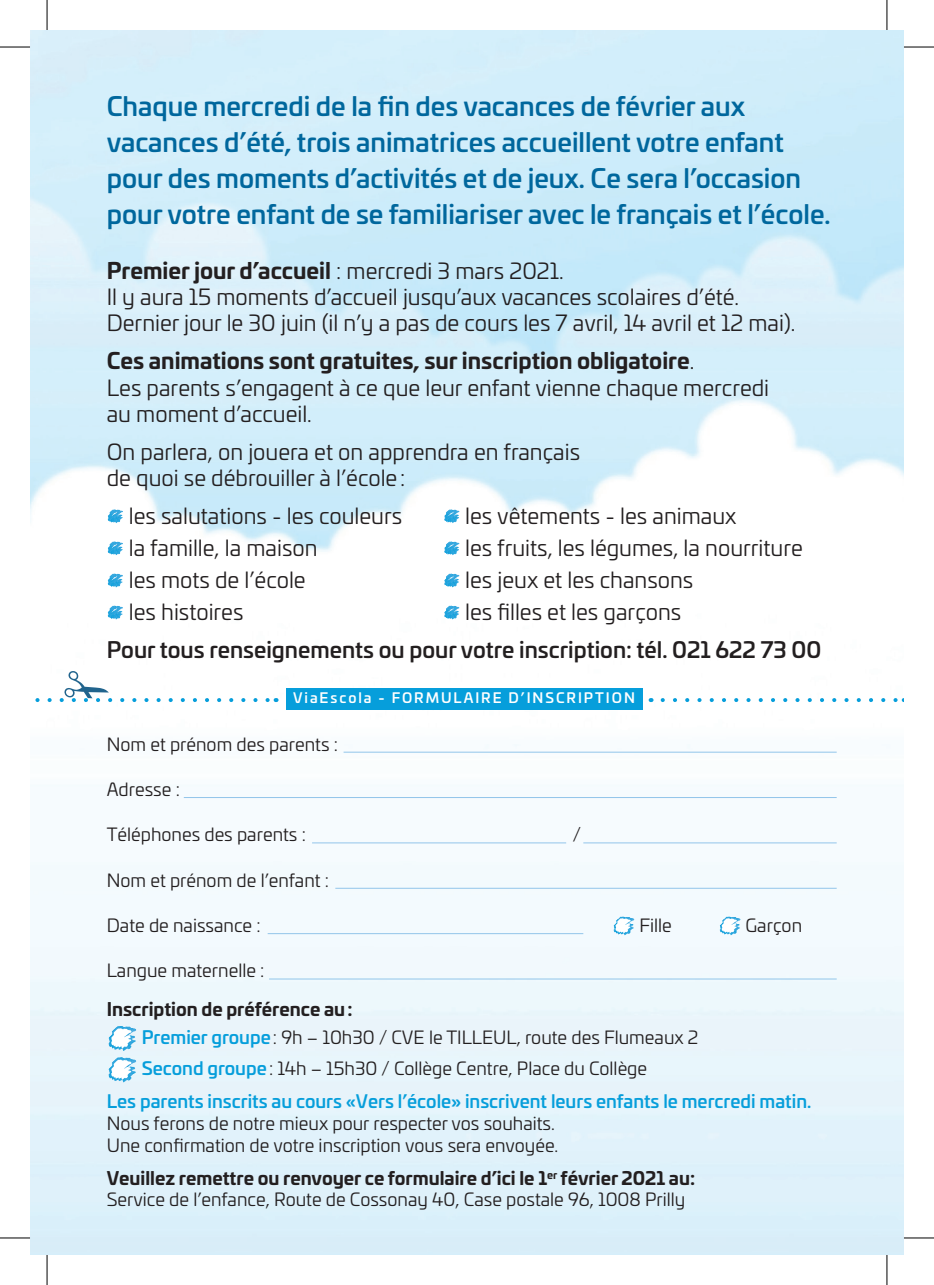
<style>
.page{position:relative;width:934px;height:1285px;background:#fff}
.page>*{position:absolute;margin:0;border:0;box-sizing:border-box;transform-origin:0 0}
.t1{font:500 26px/36px "Univia Pro";color:#00679d}
.t2{font:22px/26.4px "Univia Pro";color:#231f20}
.t3{font:500 22px "Univia Pro";color:#231f20}
.t4{font:18px/21.6px "Univia Pro";color:#231f20}
.t5{font:500 18px/33px "Univia Pro";color:#069edb}
.t6{font:500 14px "Univia Pro";letter-spacing:.14em;color:#fff}
.s1{font-weight:700}
.s2{font-weight:500;color:#069edb}
.s3{font-weight:400;color:#231f20}
</style>
<div class="page">
<img style="left:30px;top:30px;width:873px;height:1225px">
<img style="left:108px;top:509px;width:11px;height:14px">
<img style="left:444px;top:509px;width:11px;height:14px">
<img style="left:108px;top:541px;width:11px;height:14px">
<img style="left:444px;top:541px;width:11px;height:14px">
<img style="left:108px;top:573px;width:11px;height:14px">
<img style="left:444px;top:573px;width:11px;height:14px">
<img style="left:108px;top:605px;width:11px;height:14px">
<img style="left:444px;top:605px;width:11px;height:14px">
<hr style="left:269px;top:978px;width:567px;height:1px;background:#92c5ea">
<hr style="left:267px;top:933px;width:316px;height:1px;background:#92c5ea">
<hr style="left:335px;top:887px;width:501px;height:1px;background:#92c5ea">
<hr style="left:583px;top:842px;width:253px;height:1px;background:#92c5ea">
<hr style="left:312px;top:842px;width:254px;height:1px;background:#92c5ea">
<hr style="left:184px;top:797px;width:652px;height:1px;background:#92c5ea">
<hr style="left:343px;top:751px;width:493px;height:1px;background:#92c5ea">
<svg style="left:662px;top:698px;width:235px;height:4px"></svg>
<div style="left:286px;top:688px;width:356px;height:21px;background:#069edb"></div>
<img style="left:613px;top:916px;width:16px;height:19px">
<img style="left:615px;top:918px;width:11px;height:15px">
<svg style="left:617px;top:920px;width:8px;height:8px"></svg>
<img style="left:719px;top:916px;width:16px;height:19px">
<img style="left:721px;top:918px;width:11px;height:15px">
<svg style="left:723px;top:920px;width:8px;height:8px"></svg>
<img style="left:109px;top:1026px;width:20px;height:25px">
<img style="left:111px;top:1028px;width:15px;height:20px">
<svg style="left:114px;top:1030px;width:10px;height:12px"></svg>
<img style="left:109px;top:1057px;width:20px;height:25px">
<img style="left:111px;top:1059px;width:15px;height:20px">
<svg style="left:114px;top:1062px;width:10px;height:11px"></svg>
<svg style="left:37px;top:671px;width:232px;height:31px"></svg>
<hr style="left:0;top:47px;width:30px;height:1px;background:#000">
<hr style="left:903px;top:47px;width:30px;height:1px;background:#000">
<hr style="left:0;top:1237px;width:30px;height:1px;background:#000">
<hr style="left:903px;top:1237px;width:30px;height:1px;background:#000">
<hr style="left:47px;top:0;width:1px;height:30px;background:#000">
<hr style="left:47px;top:1255px;width:1px;height:30px;background:#000">
<hr style="left:886px;top:0;width:1px;height:30px;background:#000">
<hr style="left:886px;top:1255px;width:1px;height:30px;background:#000">
<p class="t1" style="left:107px;top:86px;width:725px">Chaque mercredi de la fin des vacances de février aux vacances d’été, trois animatrices accueillent votre enfant pour des moments d’activités et de jeux. Ce sera l’occasion pour votre enfant de se familiariser avec le français et l’école.</p>
<p class="t2" style="left:107px;top:256px;width:690px"><span class="s1">Premier jour d’accueil</span> : mercredi 3 mars 2021.<br>Il y aura 15 moments d’accueil jusqu’aux vacances scolaires d’été.<br>Dernier jour le 30 juin (il n’y a pas de cours les 7 avril, 14 avril et 12 mai).</p>
<p class="t2" style="left:107px;top:347px;width:663px"><span class="s1">Ces animations sont gratuites, sur inscription obligatoire</span>.<br>Les parents s’engagent à ce que leur enfant vienne chaque mercredi au moment d’accueil.</p>
<p class="t2" style="left:107px;top:437px;width:474px">On parlera, on jouera et on apprendra en français de quoi se débrouiller à l’école:</p>
<p class="t2" style="left:129px;top:501px;width:275px">les salutations - les couleurs</p>
<p class="t2" style="left:465px;top:501px;width:273px">les vêtements - les animaux</p>
<p class="t2" style="left:129px;top:533px;width:190px">la famille, la maison</p>
<p class="t2" style="left:465px;top:533px;width:339px">les fruits, les légumes, la nourriture</p>
<p class="t2" style="left:129px;top:566px;width:178px">les mots de l’école</p>
<p class="t2" style="left:465px;top:566px;width:229px">les jeux et les chansons</p>
<p class="t2" style="left:129px;top:598px;width:116px">les histoires</p>
<p class="t2" style="left:465px;top:598px;width:217px">les filles et les garçons</p>
<p class="t3" style="left:107px;top:632px;width:715px">Pour tous renseignements ou pour votre inscription: tél. 021 622 73 00</p>
<p class="t6" style="left:293px;top:687px;width:343px">ViaEscola - FORMULAIRE D’INSCRIPTION</p>
<p class="t4" style="left:107px;top:732px;width:233px">Nom et prénom des parents :</p>
<p class="t4" style="left:107px;top:778px;width:75px">Adresse :</p>
<p class="t4" style="left:107px;top:823px;width:200px">Téléphones des parents :</p>
<p class="t4" style="left:572px;top:823px;width:10px">/</p>
<p class="t4" style="left:107px;top:868px;width:224px">Nom et prénom de l’enfant :</p>
<p class="t4" style="left:107px;top:914px;width:155px">Date de naissance :</p>
<p class="t4" style="left:639px;top:914px;width:34px">Fille</p>
<p class="t4" style="left:745px;top:914px;width:58px">Garçon</p>
<p class="t4" style="left:107px;top:959px;width:159px">Langue maternelle :</p>
<p class="t4" style="left:142px;top:994px;width:558px;line-height:28px;text-indent:-35px"><span class="s1">Inscription de préférence au:<br></span><span class="s2">Premier groupe</span>: 9h – 10h30 / CVE le TILLEUL, route des Flumeaux 2</p>
<p class="t5" style="left:107px;top:1051px;width:705px;text-indent:35px">Second groupe<span class="s3">: 14h – 15h30 / Collège Centre, Place du Collège<br></span>Les parents inscrits au cours «Vers l’école» inscrivent leurs enfants le mercredi matin.</p>
<p class="t4" style="left:107px;top:1111px;width:453px">Nous ferons de notre mieux pour respecter vos souhaits.<br>Une confirmation de votre inscription vous sera envoyée.</p>
<p class="t4" style="left:107px;top:1166px;width:589px"><span class="s1">Veuillez remettre ou renvoyer ce formulaire d’ici le 1</span><sup>er</sup> <span class="s1">février 2021 au:<br></span>Service de l’enfance, Route de Cossonay 40, Case postale 96, 1008 Prilly</p>
</div>
